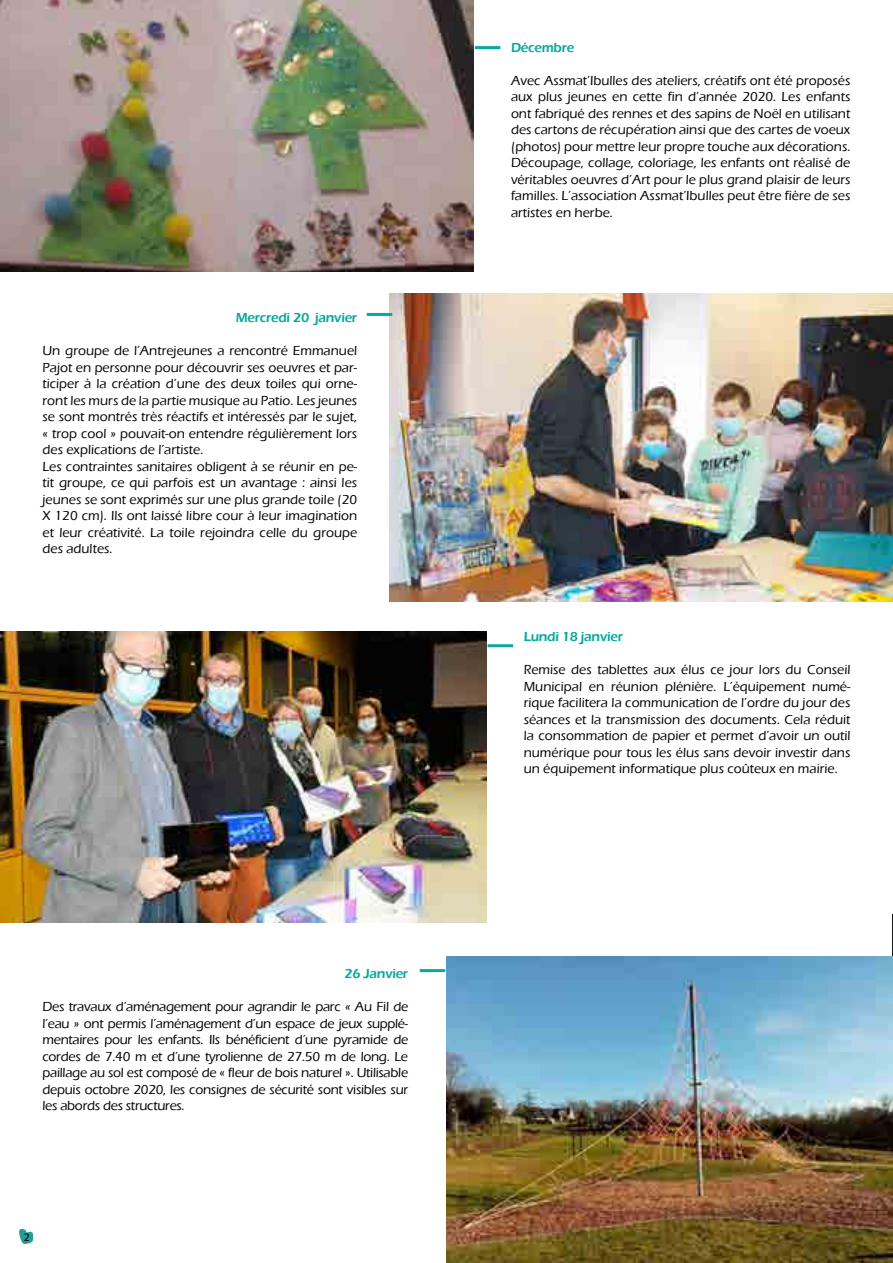
<style>
.page{position:relative;width:893px;height:1263px;background:#fff}
.page>*{position:absolute;margin:0;border:0;box-sizing:border-box;transform-origin:0 0}
.t1{font:500 13.5px/16.5px "Eras ITC";color:#000;text-align:justify}
.t2{font:600 13.5px "Eras ITC";letter-spacing:-.02em;color:#06a89f}
.t3{font:11.55px "Myriad Pro";color:#000}
</style>
<div class="page">
<svg style="left:19px;top:1229px;width:15px;height:15px"></svg>
<hr style="left:892px;top:913px;width:1px;height:47px;background:#141414">
<img style="left:389px;top:293px;width:504px;height:308px">
<hr style="left:475px;top:46px;width:25px;height:3px;background:#06a89f">
<hr style="left:367px;top:313px;width:25px;height:3px;background:#06a89f">
<hr style="left:488px;top:644px;width:25px;height:3px;background:#06a89f">
<img style="left:446px;top:957px;width:447px;height:306px">
<hr style="left:420px;top:969px;width:25px;height:3px;background:#06a89f">
<img style="left:0;top:0;width:474px;height:271px">
<img style="left:0;top:632px;width:486px;height:291px">
<p class="t2" style="left:236px;top:310px;width:123px">Mercredi 20 janvier</p>
<p class="t1" style="left:43px;top:343px;width:316px;text-align:left">Un groupe de l’Antrejeunes a rencontré Emmanuel Pajot en personne pour découvrir ses oeuvres et par&shy;ticiper à la création d’une des deux toiles qui orne&shy;ront les murs de la partie musique au Patio. Les jeunes se sont montrés très réactifs et intéressés par le sujet, « trop cool » pouvait-on entendre régulièrement lors des explications de l’artiste.<br>Les contraintes sanitaires obligent à se réunir en pe&shy;tit groupe, ce qui parfois est un avantage : ainsi les jeunes se sont exprimés sur une plus grande toile (20<br>X 120 cm). Ils ont laissé libre cour à leur imagination et leur créativité. La toile rejoindra celle du groupe des adultes.</p>
<p class="t2" style="left:344px;top:966px;width:65px">26 Janvier</p>
<p class="t1" style="left:43px;top:999px;width:367px">Des travaux d’aménagement pour agrandir le parc « Au Fil de l’eau » ont permis l’aménagement d’un espace de jeux supplé&shy;mentaires pour les enfants. Ils bénéficient d’une pyramide de cordes de 7.40 m et d’une tyrolienne de 27.50 m de long. Le paillage au sol est composé de « fleur de bois naturel ». Utilisable depuis octobre 2020, les consignes de sécurité sont visibles sur les abords des structures.</p>
<p class="t3" style="left:24px;top:1230px;width:7px">2</p>
<p class="t2" style="left:511px;top:40px;width:65px">Décembre</p>
<p class="t1" style="left:511px;top:72px;width:341px">Avec Assmat’Ibulles des ateliers, créatifs ont été proposés aux plus jeunes en cette fin d’année 2020. Les enfants ont fabriqué des rennes et des sapins de Noël en utilisant des cartons de récupération ainsi que des cartes de voeux (photos) pour mettre leur propre touche aux décorations.<br>Découpage, collage, coloriage, les enfants ont réalisé de véritables oeuvres d’Art pour le plus grand plaisir de leurs familles. L’association Assmat’Ibulles peut être fière de ses artistes en herbe.</p>
<p class="t2" style="left:524px;top:629px;width:101px">Lundi 18 janvier</p>
<p class="t1" style="left:524px;top:661px;width:328px">Remise des tablettes aux élus ce jour lors du Conseil Municipal en réunion plénière. L’équipement numé&shy;rique facilitera la communication de l’ordre du jour des séances et la transmission des documents. Cela réduit la consommation de papier et permet d’avoir un outil numérique pour tous les élus sans devoir investir dans un équipement informatique plus coûteux en mairie.</p>
</div>
